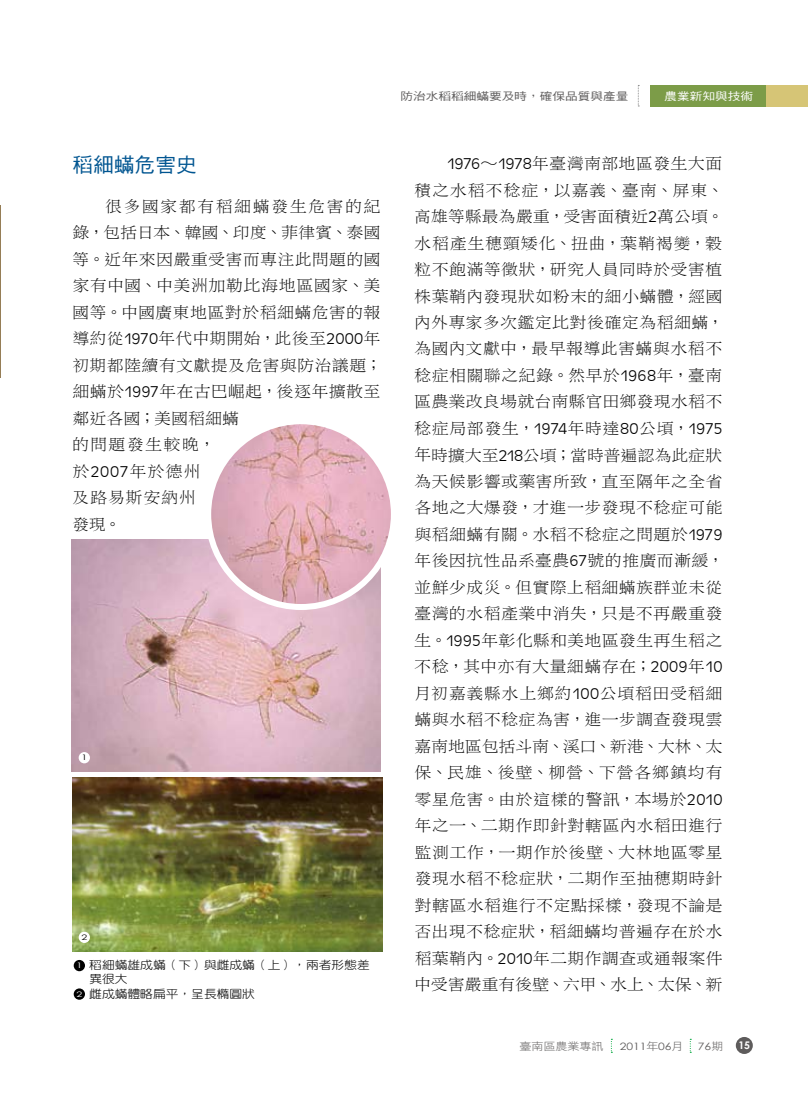
<style>
.page{position:relative;width:808px;height:1106px;background:#fff}
.page>*{position:absolute;margin:0;border:0;box-sizing:border-box;transform-origin:0 0}
.t1{font:20.25px "DF Hei Std W5";letter-spacing:.025em;color:#005591}
.t2{font:16.2px/26.4px "DF Li Song Std W3";letter-spacing:.01em;color:#000;scale:1.06 1}
.t3{font:11.55px "DF Yuan Std W3";color:#000;scale:1.11 1}
.t4{font:10.8px "DF Hei Std W5";letter-spacing:.005em;color:#5e5c5c;scale:1.17 1}
.t5{font:10.8px "DF Hei Std W5";letter-spacing:.005em;color:#fff;scale:1.17 1}
.t6{font:10.5px "DF Hei Std W3";color:#5e5c5c;scale:1.14 1}
.t7{font:700 10.5px "Century Gothic";color:#fff}
.t8{font:10.2px "Century Gothic";letter-spacing:-.005em;color:#5e5c5c;scale:1.19 1}
.t9{font:7.5px "Century Gothic";color:#000;scale:1.39 1}
.s1{font-family:"DF Hei Std W3"}
.s2{font-family:"Antique Oli T Ligh"}
.s3{font-family:"Century Gothic";font-size:7.5px;color:#fff}
.s4{font-family:"DF Hei Std W3";font-size:10.5px}
</style>
<div class="page">
<div style="left:651px;top:85px;width:157px;height:21px;background:#7c9c48"></div>
<svg style="left:638px;top:85px;width:1px;height:22px"></svg>
<div style="left:766px;top:85px;width:42px;height:21px;background:#d6c576"></div>
<div style="left:736px;top:1037px;width:17px;height:17px;background:#5e5c5c;border-radius:50%"></div>
<hr style="left:0;top:206px;width:1px;height:172px;background:#957d56">
<div style="left:74px;top:960px;width:11px;height:11px;background:#000;border-radius:50%"></div>
<div style="left:74px;top:988px;width:11px;height:11px;background:#000;border-radius:50%"></div>
<img style="left:71px;top:540px;width:309px;height:231px">
<div style="left:79px;top:752px;width:11px;height:11px;background:#fff;border-radius:50%"></div>
<img style="left:73px;top:777px;width:309px;height:174px">
<img style="left:208px;top:421px;width:186px;height:186px;border-radius:93px">
<div style="left:205px;top:418px;width:192px;height:192px;border:6px solid #fff;border-radius:50%"></div>
<div style="left:79px;top:931px;width:11px;height:12px;background:#fff;border-radius:50%"></div>
<p class="t4" style="left:400px;top:90px;width:196px">防治水稻稻細蟎要及時，確保品質與產量</p>
<p class="t5" style="left:664px;top:90px;width:77px">農業新知與技術</p>
<p class="t1" style="left:73px;top:154px;width:126px">稻細蟎危害史</p>
<p class="t2" style="left:72px;top:193px;width:294px;text-indent:33px">很多國家都有稻細蟎發生危害的紀錄<span class="s1">，</span>包括日本<span class="s1">、</span>韓國<span class="s1">、</span>印度<span class="s1">、</span>菲律賓<span class="s1">、</span>泰國等<span class="s1">。</span>近年來因嚴重受害而專注此問題的國家有中國<span class="s1">、</span>中美洲加勒比海地區國家<span class="s1">、</span>美國等<span class="s1">。</span>中國廣東地區對於稻細蟎危害的報導約從<span class="s2">1970</span>年代中期開始<span class="s1">，</span>此後至<span class="s2">2000</span>年初期都陸續有文獻提及危害與防治議題<span class="s1">；</span>細蟎於<span class="s2">1997</span>年在古巴崛起<span class="s1">，</span>後逐年擴散至鄰近各國<span class="s1">；</span>美國稻細蟎<br>的問題發生較晚<span class="s1">，<br></span>於<span class="s2">2007</span>年於德州<br>及路易斯安納州<br>發現<span class="s1">。</span></p>
<p class="t9" style="left:81px;top:753px;width:6px">1</p>
<p class="t9" style="left:81px;top:932px;width:6px">2</p>
<p class="t3" style="left:76px;top:958px;width:266px"><span class="s3">1</span> 稻細蟎雄成蟎（下）與雌成蟎（上），兩者形態差</p>
<p class="t3" style="left:89px;top:972px;width:36px">異很大</p>
<p class="t3" style="left:76px;top:987px;width:162px"><span class="s3">2</span> 雌成蟎體略扁平，呈長橢圓狀</p>
<p class="t2" style="left:414px;top:150px;width:294px;text-align:justify;text-indent:33px"><span class="s2">1976</span><span class="s1">～</span><span class="s2">1978</span>年臺灣南部地區發生大面積之水稻不稔症<span class="s1">，</span>以嘉義<span class="s1">、</span>臺南<span class="s1">、</span>屏東<span class="s1">、</span>高雄等縣最為嚴重<span class="s1">，</span>受害面積近<span class="s2">2</span>萬公頃<span class="s1">。</span>水稻產生穗頸矮化<span class="s1">、</span>扭曲<span class="s1">，</span>葉鞘褐變<span class="s1">，</span>穀粒不飽滿等徵狀<span class="s1">，</span>研究人員同時於受害植株葉鞘內發現狀如粉末的細小蟎體<span class="s1">，</span>經國內外專家多次鑑定比對後確定為稻細蟎<span class="s1">，</span>為國內文獻中<span class="s1">，</span>最早報導此害蟎與水稻不稔症相關聯之紀錄<span class="s1">。</span>然早於<span class="s2">1968</span>年<span class="s1">，</span>臺南區農業改良場就台南縣官田鄉發現水稻不稔症局部發生<span class="s1">，</span><span class="s2">1974</span>年時達<span class="s2">80</span>公頃<span class="s1">，</span><span class="s2">1975</span>年時擴大至<span class="s2">218</span>公頃<span class="s1">；</span>當時普遍認為此症狀為天候影響或藥害所致<span class="s1">，</span>直至隔年之全省各地之大爆發<span class="s1">，</span>才進一步發現不稔症可能與稻細蟎有關<span class="s1">。</span>水稻不稔症之問題於<span class="s2">1979</span>年後因抗性品系臺農<span class="s2">67</span>號的推廣而漸緩<span class="s1">，</span>並鮮少成災<span class="s1">。</span>但實際上稻細蟎族群並未從臺灣的水稻產業中消失<span class="s1">，</span>只是不再嚴重發生<span class="s1">。</span><span class="s2">1995</span>年彰化縣和美地區發生再生稻之不稔<span class="s1">，</span>其中亦有大量細蟎存在<span class="s1">；</span><span class="s2">2009</span>年<span class="s2">10</span>月初嘉義縣水上鄉約<span class="s2">100</span>公頃稻田受稻細蟎與水稻不稔症為害<span class="s1">，</span>進一步調查發現雲嘉南地區包括斗南<span class="s1">、</span>溪口<span class="s1">、</span>新港<span class="s1">、</span>大林<span class="s1">、</span>太保<span class="s1">、</span>民雄<span class="s1">、</span>後壁<span class="s1">、</span>柳營<span class="s1">、</span>下營各鄉鎮均有零星危害<span class="s1">。</span>由於這樣的警訊<span class="s1">，</span>本場於<span class="s2">2010</span>年之一<span class="s1">、</span>二期作即針對轄區內水稻田進行監測工作<span class="s1">，</span>一期作於後壁<span class="s1">、</span>大林地區零星發現水稻不稔症狀<span class="s1">，</span>二期作至抽穗期時針對轄區水稻進行不定點採樣<span class="s1">，</span>發現不論是否出現不稔症狀<span class="s1">，</span>稻細蟎均普遍存在於水稻葉鞘內<span class="s1">。</span><span class="s2">2010</span>年二期作調查或通報案件中受害嚴重有後壁<span class="s1">、</span>六甲<span class="s1">、</span>水上<span class="s1">、</span>太保<span class="s1">、</span>新</p>
<p class="t6" style="left:519px;top:1040px;width:75px">臺南區農業專訊</p>
<p class="t8" style="left:620px;top:1039px;width:55px">2011<span class="s4">年</span>06<span class="s4">月</span></p>
<p class="t8" style="left:698px;top:1039px;width:23px">76<span class="s4">期</span></p>
<p class="t7" style="left:738px;top:1038px;width:13px">15</p>
</div>
